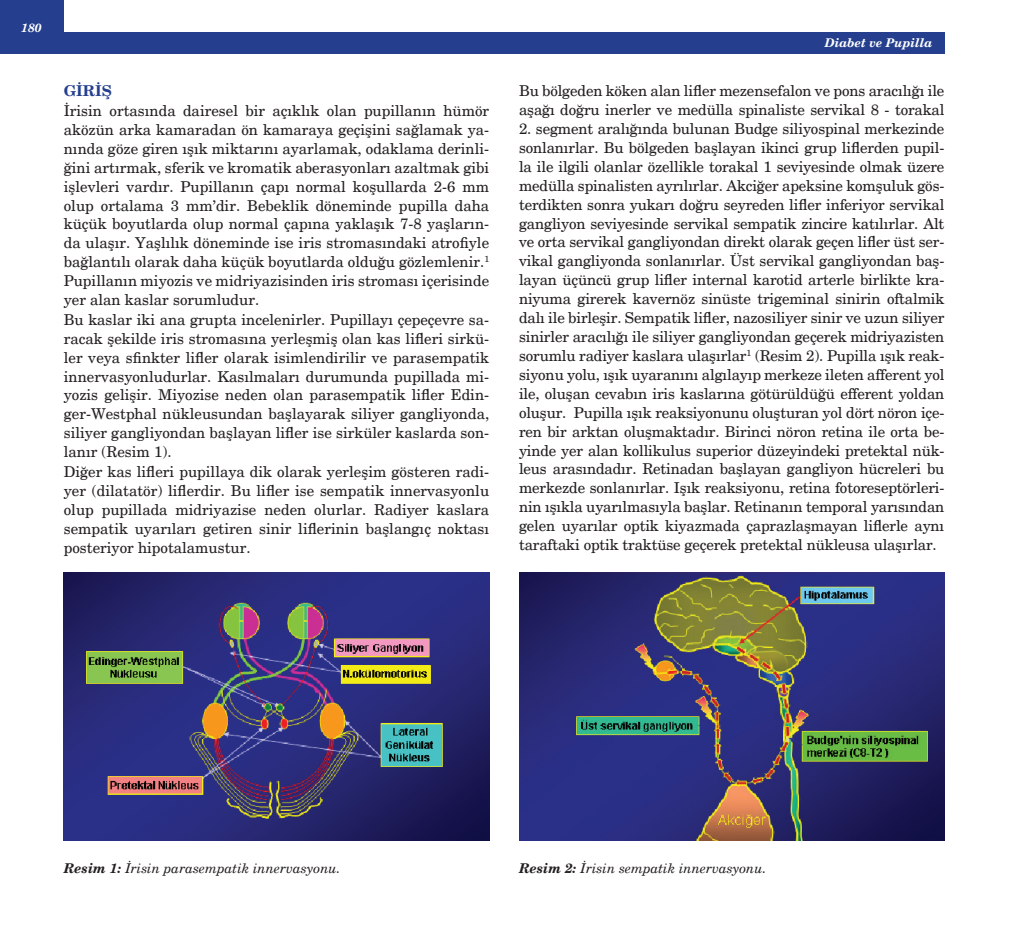
<style>
.page{position:relative;width:1021px;height:936px;background:#fff}
.page>*{position:absolute;margin:0;border:0;box-sizing:border-box;transform-origin:0 0}
.t1{font:15px/18.9px "New Century Schlbk";letter-spacing:-.01em;color:#231f20;text-align:justify}
.t2{font:700 15px "New Century Schlbk";color:#253f8e}
.t3{font:italic 13.5px "New Century Schlbk";color:#231f20}
.t4{font:italic 700 12px "New Century Schlbk";color:#fff}
.s1{font-weight:700}
</style>
<div class="page">
<div style="left:0;top:0;width:64px;height:53px;background:#253f8e"></div>
<div style="left:0;top:32px;width:944px;height:21px;background:#253f8e"></div>
<img style="left:64px;top:572px;width:425px;height:268px">
<img style="left:519px;top:572px;width:425px;height:268px">
<p class="t4" style="left:21px;top:20px;width:22px">180</p>
<p class="t2" style="left:64px;top:81px;width:50px">GİRİŞ</p>
<p class="t1" style="left:64px;top:101px;width:427px">İrisin ortasında dairesel bir açıklık olan pupillanın hümör aközün arka kamaradan ön kamaraya geçişini sağlamak ya&shy;nında göze giren ışık miktarını ayarlamak, odaklama derinli&shy;ğini artırmak, sferik ve kromatik aberasyonları azaltmak gibi işlevleri vardır. Pupillanın çapı normal koşullarda 2-6 mm olup ortalama 3 mm’dir. Bebeklik döneminde pupilla daha küçük boyutlarda olup normal çapına yaklaşık 7-8 yaşların&shy;da ulaşır. Yaşlılık döneminde ise iris stromasındaki atrofiyle bağlantılı olarak daha küçük boyutlarda olduğu gözlemlenir.<sup>1<br></sup>Pupillanın miyozis ve midriyazisinden iris stroması içerisinde yer alan kaslar sorumludur.</p>
<p class="t1" style="left:64px;top:310px;width:427px">Bu kaslar iki ana grupta incelenirler. Pupillayı çepeçevre sa&shy;racak şekilde iris stromasına yerleşmiş olan kas lifleri sirkü&shy;ler veya sfinkter lifler olarak isimlendirilir ve parasempatik innervasyonludurlar. Kasılmaları durumunda pupillada mi&shy;yozis gelişir. Miyozise neden olan parasempatik lifler Edin&shy;ger-Westphal nükleusundan başlayarak siliyer gangliyonda, siliyer gangliyondan başlayan lifler ise sirküler kaslarda son&shy;lanır (Resim 1).</p>
<p class="t1" style="left:64px;top:462px;width:427px">Diğer kas lifleri pupillaya dik olarak yerleşim gösteren radi&shy;yer (dilatatör) liflerdir. Bu lifler ise sempatik innervasyonlu olup pupillada midriyazise neden olurlar. Radiyer kaslara sempatik uyarıları getiren sinir liflerinin başlangıç noktası posteriyor hipotalamustur.</p>
<p class="t4" style="left:824px;top:35px;width:109px">Diabet ve Pupilla</p>
<p class="t1" style="left:519px;top:82px;width:427px">Bu bölgeden köken alan lifler mezensefalon ve pons aracılığı ile aşağı doğru inerler ve medülla spinaliste servikal 8 - torakal</p>
<p class="t1" style="left:519px;top:119px;width:427px">2. segment aralığında bulunan Budge siliyospinal merkezinde sonlanırlar. Bu bölgeden başlayan ikinci grup liflerden pupil&shy;la ile ilgili olanlar özellikle torakal 1 seviyesinde olmak üzere medülla spinalisten ayrılırlar. Akciğer apeksine komşuluk gös&shy;terdikten sonra yukarı doğru seyreden lifler inferiyor servikal gangliyon seviyesinde servikal sempatik zincire katılırlar. Alt ve orta servikal gangliyondan direkt olarak geçen lifler üst ser&shy;vikal gangliyonda sonlanırlar. Üst servikal gangliyondan baş&shy;layan üçüncü grup lifler internal karotid arterle birlikte kra&shy;niyuma girerek kavernöz sinüste trigeminal sinirin oftalmik dalı ile birleşir. Sempatik lifler, nazosiliyer sinir ve uzun siliyer sinirler aracılığı ile siliyer gangliyondan geçerek midriyazisten sorumlu radiyer kaslara ulaşırlar<sup>1</sup> (Resim 2). Pupilla ışık reak&shy;siyonu yolu, ışık uyaranını algılayıp merkeze ileten afferent yol ile, oluşan cevabın iris kaslarına götürüldüğü efferent yoldan oluşur. Pupilla ışık reaksiyonunu oluşturan yol dört nöron içe&shy;ren bir arktan oluşmaktadır. Birinci nöron retina ile orta be&shy;yinde yer alan kollikulus superior düzeyindeki pretektal nük&shy;leus arasındadır. Retinadan başlayan gangliyon hücreleri bu merkezde sonlanırlar. Işık reaksiyonu, retina fotoreseptörleri&shy;nin ışıkla uyarılmasıyla başlar. Retinanın temporal yarısından gelen uyarılar optik kiyazmada çaprazlaşmayan liflerle aynı taraftaki optik traktüse geçerek pretektal nükleusa ulaşırlar.</p>
<p class="t3" style="left:64px;top:859px;width:278px"><span class="s1">Resim 1:</span> İrisin parasempatik innervasyonu.</p>
<p class="t3" style="left:519px;top:859px;width:249px"><span class="s1">Resim 2:</span> İrisin sempatik innervasyonu.</p>
</div>
